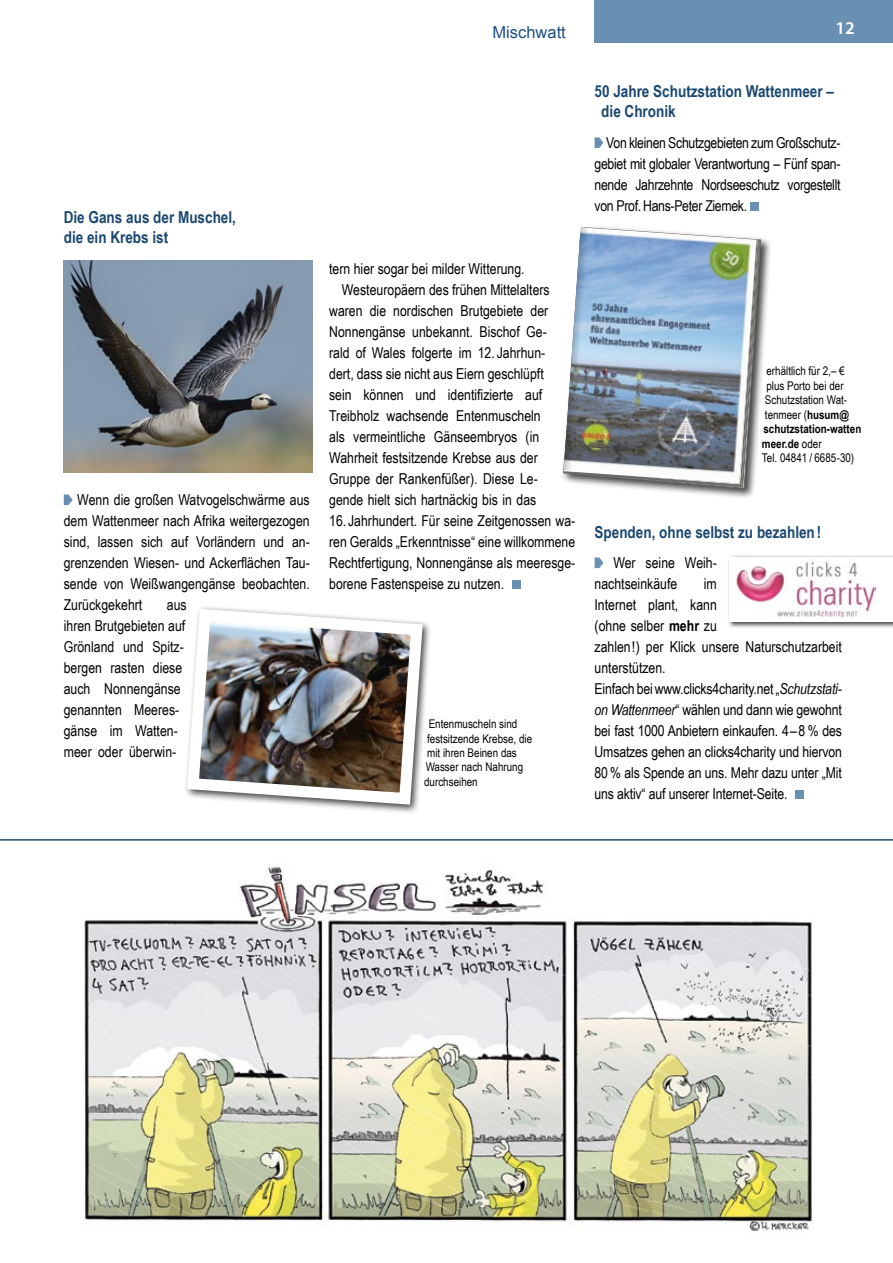
<style>
.page{position:relative;width:893px;height:1263px;background:#fff}
.page>*{position:absolute;margin:0;border:0;box-sizing:border-box;transform-origin:0 0}
.t1{font:600 18px "Myriad Pro";color:#fff}
.t2{font:700 16.5px/19.5px "Arial Narrow";color:#1b486f}
.t3{font:16.5px "Arial";color:#1e5085}
.t4{font:15px/21px "Arial Narrow";color:#000;text-align:justify}
.t5{font:12px/14.4px "Arial Narrow";color:#000}
.t6{font:700 12px "Arial Narrow";color:#000}
.s1{font-weight:700}
.s2{font-weight:400}
.s3{font-style:italic}
</style>
<div class="page">
<svg style="left:595px;top:137px;width:8px;height:11px"></svg>
<div style="left:750px;top:203px;width:9px;height:8px;background:#698fb3"></div>
<svg style="left:595px;top:557px;width:8px;height:11px"></svg>
<div style="left:795px;top:791px;width:8px;height:8px;background:#698fb3"></div>
<svg style="left:64px;top:494px;width:9px;height:11px"></svg>
<div style="left:512px;top:581px;width:9px;height:8px;background:#698fb3"></div>
<hr style="left:0;top:839px;width:893px;height:2px;background:#1b486f">
<img style="left:84px;top:867px;width:728px;height:366px">
<div style="left:727px;top:554px;width:166px;height:74px;background:#000;opacity:.75"></div>
<div style="left:730px;top:557px;width:163px;height:65px;background:#fff"></div>
<img style="left:736px;top:557px;width:139px;height:61px">
<div style="left:561px;top:225px;width:211px;height:275px;background:#000;opacity:.75"></div>
<svg style="left:563px;top:487px;width:196px;height:9px"></svg>
<svg style="left:563px;top:240px;width:197px;height:247px"></svg>
<img style="left:564px;top:227px;width:192px;height:256px">
<img style="left:564px;top:227px;width:26px;height:244px">
<img style="left:64px;top:260px;width:248px;height:212px">
<img style="left:185px;top:607px;width:244px;height:204px">
<div style="left:595px;top:0;width:298px;height:43px;background:#698fb3"></div>
<p class="t2" style="left:64px;top:207px;width:174px">Die Gans aus der Muschel, die ein Krebs ist</p>
<p class="t4" style="left:64px;top:489px;width:248px;text-indent:14px">Wenn die großen Watvogelschwärme aus dem Wattenmeer nach Afrika weitergezogen sind, lassen sich auf Vorländern und an&shy;grenzenden Wiesen- und Ackerflächen Tau&shy;sende von Weißwangengänse beobachten.<br>Zurückgekehrt</p>
<p class="t4" style="left:64px;top:594px;width:124px;text-align:left;text-indent:103px">aus ihren Brutgebieten auf<br>Grönland und Spitz&shy;bergen rasten diese auch Nonnengänse genannten Meeres&shy;gänse im Watten&shy;meer oder überwin-</p>
<p class="t3" style="left:492px;top:22px;width:75px">Mischwatt</p>
<p class="t1" style="left:835px;top:16px;width:21px">12</p>
<p class="t2" style="left:601px;top:81px;width:234px;text-indent:-7px">50 Jahre Schutzstation Wattenmeer – die Chronik</p>
<p class="t4" style="left:595px;top:132px;width:247px;text-indent:12px">Von kleinen Schutzgebieten zum Großschutz&shy;gebiet mit globaler Verantwortung – Fünf span&shy;nende Jahrzehnte Nordseeschutz vorgestellt von Prof.Hans-Peter Ziemek.</p>
<p class="t4" style="left:329px;top:258px;width:197px">tern hier sogar bei milder Witterung.</p>
<p class="t4" style="left:342px;top:279px;width:209px">Westeuropäern des frühen Mittelalters</p>
<p class="t4" style="left:329px;top:300px;width:221px">waren die nordischen Brutgebiete der</p>
<p class="t4" style="left:329px;top:321px;width:219px">Nonnengänse unbekannt. Bischof Ge-</p>
<p class="t4" style="left:329px;top:342px;width:218px">rald of Wales folgerte im 12. Jahrhun-</p>
<p class="t4" style="left:329px;top:363px;width:216px">dert, dass sie nicht aus Eiern geschlüpft</p>
<p class="t4" style="left:329px;top:384px;width:215px">sein können und identifizierte auf</p>
<p class="t4" style="left:329px;top:405px;width:213px">Treibholz wachsende Entenmuscheln</p>
<p class="t4" style="left:329px;top:426px;width:212px">als vermeintliche Gänseembryos (in</p>
<p class="t4" style="left:329px;top:447px;width:210px">Wahrheit festsitzende Krebse aus der</p>
<p class="t4" style="left:329px;top:468px;width:210px">Gruppe der Rankenfüßer). Diese Le-</p>
<p class="t4" style="left:329px;top:489px;width:209px">gende hielt sich hartnäckig bis in das</p>
<p class="t4" style="left:329px;top:510px;width:248px">16. Jahrhundert. Für seine Zeitgenossen wa&shy;ren Geralds „Erkenntnisse“ eine willkommene Rechtfertigung, Nonnengänse als meeresge&shy;borene Fastenspeise zu nutzen.</p>
<p class="t5" style="left:424px;top:716px;width:110px;text-indent:4px">Entenmuscheln sind festsitzende Krebse, die mit ihren Beinen das<br>Wasser nach Nahrung durchseihen</p>
<p class="t5" style="left:766px;top:364px;width:80px">erhältlich für 2,– €</p>
<p class="t5" style="left:766px;top:378px;width:79px">plus Porto bei der</p>
<p class="t5" style="left:765px;top:392px;width:84px">Schutzstation Wat-</p>
<p class="t5" style="left:765px;top:407px;width:85px">tenmeer (<span class="s1">husum@</span></p>
<p class="t6" style="left:763px;top:420px;width:99px">schutzstation-watten</p>
<p class="t6" style="left:762px;top:434px;width:61px">meer.de <span class="s2">oder</span></p>
<p class="t5" style="left:762px;top:450px;width:94px">Tel. 04841 / 6685-30)</p>
<p class="t2" style="left:595px;top:522px;width:228px">Spenden, ohne selbst zu bezahlen !</p>
<p class="t4" style="left:595px;top:552px;width:124px;text-indent:19px">Wer seine Weih&shy;nachtseinkäufe</p>
<p class="t4" style="left:595px;top:573px;width:249px;text-align:left;text-indent:109px">im<br>Internet plant, kann<br>(ohne selber <span class="s1">mehr</span> zu<br>zahlen!) per Klick unsere Naturschutzarbeit unterstützen.<br>Einfach bei www.clicks4charity.net „<span class="s3">Schutzstati&shy;on Wattenmeer</span>“ wählen und dann wie gewohnt bei fast 1000 Anbietern einkaufen. 4–8 % des Umsatzes gehen an clicks4charity und hiervon 80 % als Spende an uns. Mehr dazu unter „Mit uns aktiv“ auf unserer Internet-Seite.</p>
</div>
